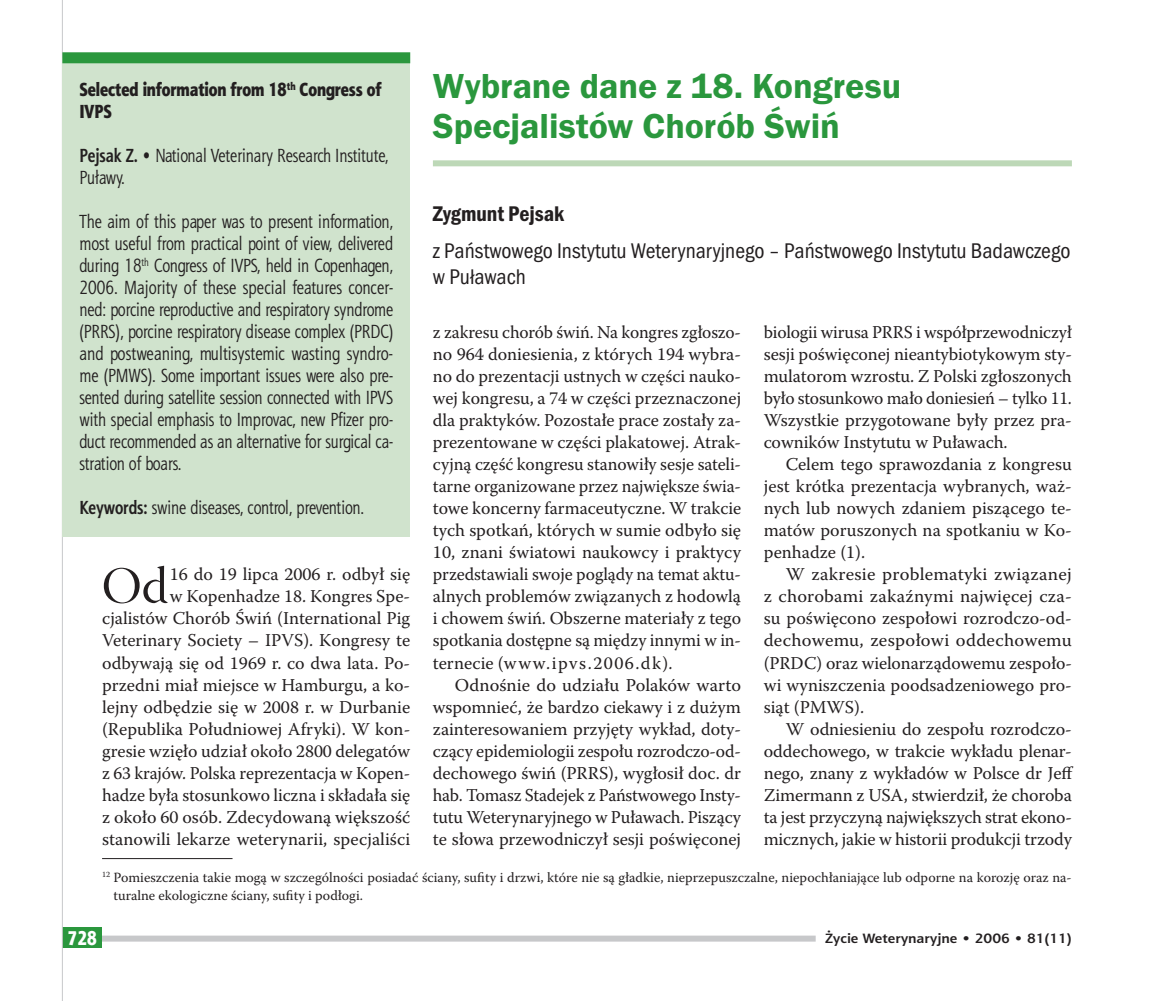
<style>
.page{position:relative;width:1174px;height:1001px;background:#fff}
.page>*{position:absolute;margin:0;border:0;box-sizing:border-box;transform-origin:0 0}
.t1{font:51.4px "Warnock Pro Disp";color:#231f20}
.t2{font:600 36px/40px "Franklin Gothic Itc TEE Dm";color:#2a973d}
.t3{font:22px/26px "Franklin Got Itc TOT Boo Con";color:#231f20}
.t4{font:22px "Franklin Got Itc TOT Dem Con";color:#231f20}
.t5{font:20px "Aerton Cnd EFN Black";color:#fff}
.t6{font:19px/22px "Aerton Cnd EFN";color:#231f20}
.t7{font:19px/22px "Aerton Cnd EFN Black";color:#231f20}
.t8{font:18px/22px "Warnock Pro";color:#231f20;text-align:justify}
.t9{font:14px/18px "Warnock Pro";color:#231f20}
.t10{font:700 13.6px "Aerton EFN";color:#231f20;scale:1.11 1}
.s1{font-weight:700}
</style>
<div class="page">
<div style="left:62px;top:935px;width:753px;height:6px;background:#c7c8ca"></div>
<div style="left:62px;top:928px;width:40px;height:20px;background:#2a973d"></div>
<hr style="left:62px;top:0;width:1px;height:1001px;background:#c7c8ca">
<hr style="left:102px;top:858px;width:130px;height:1px;background:#231f20">
<div style="left:62px;top:58px;width:348px;height:478px;background:#d0e3cd"></div>
<div style="left:62px;top:52px;width:348px;height:11px;background:#2a973d"></div>
<div style="left:433px;top:160px;width:638px;height:6px;background:#bdd8b7"></div>
<p class="t7" style="left:79px;top:80px;width:303px">Selected information from 18<sup>th</sup> Congress of<br>IVPS</p>
<p class="t6" style="left:79px;top:146px;width:310px"><span class="s1">Pejsak Z.</span> • National Veterinary Research Institute,<br>Puławy.</p>
<p class="t6" style="left:79px;top:212px;width:315px;text-align:justify">The aim of this paper was to present information, most useful from practical point of view, delivered during 18<sup>th</sup> Congress of IVPS, held in Copenhagen, 2006. Majority of these special features concer&shy;ned: porcine reproductive and respiratory syndrome (PRRS), porcine respiratory disease complex (PRDC) and postweaning, multisystemic wasting syndro&shy;me (PMWS). Some important issues were also pre&shy;sented during satellite session connected with IPVS with special emphasis to Improvac, new Pfizer pro&shy;duct recommended as an alternative for surgical ca&shy;stration of boars.</p>
<p class="t6" style="left:79px;top:498px;width:286px"><span class="s1">Keywords:</span> swine diseases, control, prevention.</p>
<h1 class="t1" style="left:102px;top:566px;width:68px">Od</h1>
<p class="t8" style="left:102px;top:565px;width:310px;text-align:right">16 do 19 lipca 2006 r. odbył się<br>w Kopenhadze 18. Kongres Spe&shy;cjalistów Chorób Świń (International Pig Veterinary Society – IPVS). Kongresy te odbywają się od 1969 r. co dwa lata. Po&shy;przedni miał miejsce w Hamburgu, a ko&shy;lejny odbędzie się w 2008 r. w Durbanie (Republika Południowej Afryki). W kon&shy;gresie wzięło udział około 2800 delegatów z 63 krajów. Polska reprezentacja w Kopen&shy;hadze była stosunkowo liczna i składała się z około 60 osób. Zdecydowaną większość stanowili lekarze weterynarii, specjaliści</p>
<h2 class="t2" style="left:433px;top:69px;width:470px">Wybrane dane z 18. Kongresu<br>Specjalistów Chorób Świń</h2>
<p class="t4" style="left:433px;top:205px;width:133px">Zygmunt Pejsak</p>
<p class="t3" style="left:433px;top:240px;width:639px">z Państwowego Instytutu Weterynaryjnego – Państwowego Instytutu Badawczego w Puławach</p>
<p class="t8" style="left:433px;top:323px;width:310px">z zakresu chorób świń. Na kongres zgłoszo&shy;no 964 doniesienia, z których 194 wybra&shy;no do prezentacji ustnych w części nauko&shy;wej kongresu, a 74 w części przeznaczonej dla praktyków. Pozostałe prace zostały za&shy;prezentowane w części plakatowej. Atrak&shy;cyjną część kongresu stanowiły sesje sateli&shy;tarne organizowane przez największe świa&shy;towe koncerny farmaceutyczne. W trakcie tych spotkań, których w sumie odbyło się 10, znani światowi naukowcy i praktycy przedstawiali swoje poglądy na temat aktu&shy;alnych problemów związanych z hodowlą i chowem świń. Obszerne materiały z tego spotkania dostępne są między innymi w in&shy;ternecie (www.ipvs.2006.dk).</p>
<p class="t8" style="left:433px;top:675px;width:310px;text-indent:22px">Odnośnie do udziału Polaków warto wspomnieć, że bardzo ciekawy i z dużym zainteresowaniem przyjęty wykład, doty&shy;czący epidemiologii zespołu rozrodczo-od&shy;dechowego świń (PRRS), wygłosił doc. dr hab. Tomasz Stadejek z Państwowego Insty&shy;tutu Weterynaryjnego w Puławach. Piszący te słowa przewodniczył sesji poświęconej</p>
<p class="t8" style="left:763px;top:323px;width:310px">biologii wirusa PRRS i współprzewodniczył sesji poświęconej nieantybiotykowym sty&shy;mulatorom wzrostu. Z Polski zgłoszonych było stosunkowo mało doniesień – tylko 11.<br>Wszystkie przygotowane były przez pra&shy;cowników Instytutu w Puławach.</p>
<p class="t8" style="left:763px;top:455px;width:310px;text-indent:22px">Celem tego sprawozdania z kongresu jest krótka prezentacja wybranych, waż&shy;nych lub nowych zdaniem piszącego te&shy;matów poruszonych na spotkaniu w Ko&shy;penhadze (1).</p>
<p class="t8" style="left:763px;top:565px;width:310px;text-indent:22px">W zakresie problematyki związanej z chorobami zakaźnymi najwięcej cza&shy;su poświęcono zespołowi rozrodczo-od&shy;dechowemu, zespołowi oddechowemu (PRDC) oraz wielonarządowemu zespoło&shy;wi wyniszczenia poodsadzeniowego pro&shy;siąt (PMWS).</p>
<p class="t8" style="left:763px;top:719px;width:311px;text-indent:22px">W odniesieniu do zespołu rozrodczo&shy;oddechowego, w trakcie wykładu plenar&shy;nego, znany z wykładów w Polsce dr Jeff Zimermann z USA, stwierdził, że choroba ta jest przyczyną największych strat ekono&shy;micznych, jakie w historii produkcji trzody</p>
<p class="t9" style="left:113px;top:869px;width:959px;text-indent:-11px"><sup>12</sup> Pomieszczenia takie mogą w szczególności posiadać ściany, sufity i drzwi, które nie są gładkie, nieprzepuszczalne, niepochłaniające lub odporne na korozję oraz na&shy;turalne ekologiczne ściany, sufity i podłogi.</p>
<p class="t5" style="left:68px;top:930px;width:31px">728</p>
<p class="t10" style="left:825px;top:932px;width:224px">Życie Weterynaryjne • 2006 • 81(11)</p>
</div>
